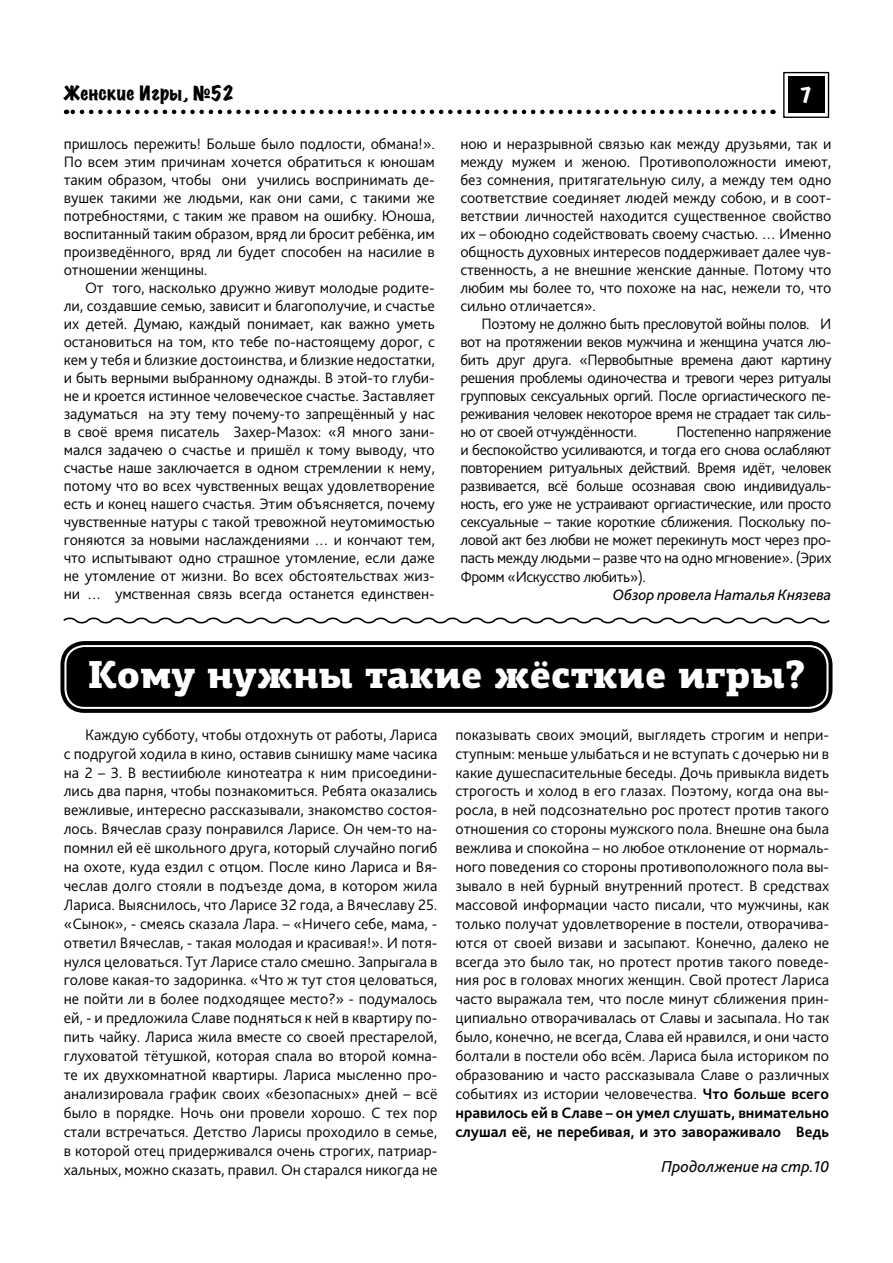
<style>
.page{position:relative;width:893px;height:1263px;background:#fff}
.page>*{position:absolute;margin:0;border:0;box-sizing:border-box;transform-origin:0 0}
.t1{font:900 39px "PF Centro Slab Pro";color:#fff;scale:.95 1}
.t2{font:expanded 18px "Marker Felt";color:#000}
.t3{font:expanded 18px "Marker Felt";color:#fff}
.t4{font:italic 16.5px "Bliss Pro";color:#000}
.t5{font:300 15.75px/18px "Bliss Pro";letter-spacing:-.005em;color:#000;text-align:justify}
.t6{font:italic 15.75px "Bliss Pro";letter-spacing:-.005em;color:#000}
.s1{font-weight:700}
</style>
<div class="page">
<div style="left:783px;top:72px;width:46px;height:46px;border:1px solid #000"></div>
<div style="left:788px;top:76px;width:37px;height:37px;background:#000"></div>
<svg style="left:66px;top:110px;width:697px;height:4px"></svg>
<div style="left:66px;top:647px;width:760px;height:60px;background:#000;border-radius:18px"></div>
<div style="left:60px;top:641px;width:772px;height:72px;border:4px solid #000;border-radius:22px"></div>
<div style="left:68px;top:649px;width:756px;height:56px;border:4px solid #000;border-radius:14px"></div>
<svg style="left:63px;top:617px;width:767px;height:7px"></svg>
<p class="t2" style="left:64px;top:79px;width:172px">Женские Игры, №52</p>
<p class="t3" style="left:800px;top:81px;width:13px">7</p>
<p class="t5" style="left:64px;top:135px;width:373px">пришлось пережить! Больше было подлости, обмана!».<br>По всем этим причинам хочется обратиться к юношам таким образом, чтобы они учились воспринимать де&shy;вушек такими же людьми, как они сами, с такими же потребностями, с таким же правом на ошибку. Юноша, воспитанный таким образом, вряд ли бросит ребёнка, им произведённого, вряд ли будет способен на насилие в отношении женщины.</p>
<p class="t5" style="left:64px;top:279px;width:373px;text-indent:21px">От того, насколько дружно живут молодые родите&shy;ли, создавшие семью, зависит и благополучие, и счастье их детей. Думаю, каждый понимает, как важно уметь остановиться на том, кто тебе по-настоящему дорог, с кем у тебя и близкие достоинства, и близкие недостатки, и быть верными выбранному однажды. В этой-то глуби&shy;не и кроется истинное человеческое счастье. Заставляет задуматься на эту тему почему-то запрещённый у нас в своё время писатель Захер-Мазох: «Я много зани&shy;мался задачею о счастье и пришёл к тому выводу, что счастье наше заключается в одном стремлении к нему, потому что во всех чувственных вещах удовлетворение есть и конец нашего счастья. Этим объясняется, почему чувственные натуры с такой тревожной неутомимостью гоняются за новыми наслаждениями … и кончают тем, что испытывают одно страшное утомление, если даже не утомление от жизни. Во всех обстоятельствах жиз&shy;ни … умственная связь всегда останется единствен-</p>
<p class="t5" style="left:460px;top:135px;width:373px">ною и неразрывной связью как между друзьями, так и между мужем и женою. Противоположности имеют, без сомнения, притягательную силу, а между тем одно соответствие соединяет людей между собою, и в соот&shy;ветствии личностей находится существенное свойство их – обоюдно содействовать своему счастью. … Именно общность духовных интересов поддерживает далее чув&shy;ственность, а не внешние женские данные. Потому что любим мы более то, что похоже на нас, нежели то, что сильно отличается».</p>
<p class="t5" style="left:460px;top:315px;width:373px;text-indent:21px">Поэтому не должно быть пресловутой войны полов. И вот на протяжении веков мужчина и женщина учатся лю&shy;бить друг друга. «Первобытные времена дают картину решения проблемы одиночества и тревоги через ритуалы групповых сексуальных оргий. После оргиастического пе&shy;реживания человек некоторое время не страдает так силь&shy;но от своей отчуждённости.</p>
<p class="t5" style="left:460px;top:423px;width:373px;text-indent:216px">Постепенно напряжение и беспокойство усиливаются, и тогда его снова ослабляют повторением ритуальных действий. Время идёт, человек развивается, всё больше осознавая свою индивидуаль&shy;ность, его уже не устраивают оргиастические, или просто сексуальные – такие короткие сближения. Поскольку по&shy;ловой акт без любви не может перекинуть мост через про&shy;пасть между людьми – разве что на одно мгновение». (Эрих Фромм «Искусство любить»).</p>
<p class="t6" style="left:613px;top:585px;width:220px">Обзор провела Наталья Князева</p>
<h1 class="t1" style="left:88px;top:649px;width:756px">Кому нужны такие жёсткие игры?</h1>
<p class="t5" style="left:64px;top:725px;width:375px;line-height:18.9px;text-indent:21px">Каждую субботу, чтобы отдохнуть от работы, Лариса с подругой ходила в кино, оставив сынишку маме часика на 2 – 3. В вестиибюле кинотеатра к ним присоедини&shy;лись два парня, чтобы познакомиться. Ребята оказались вежливые, интересно рассказывали, знакомство состоя&shy;лось. Вячеслав сразу понравился Ларисе. Он чем-то на&shy;помнил ей её школьного друга, который случайно погиб на охоте, куда ездил с отцом. После кино Лариса и Вя&shy;чеслав долго стояли в подъезде дома, в котором жила Лариса. Выяснилось, что Ларисе 32 года, а Вячеславу 25. «Сынок», - смеясь сказала Лара. – «Ничего себе, мама, - ответил Вячеслав, - такая молодая и красивая!». И потя&shy;нулся целоваться. Тут Ларисе стало смешно. Запрыгала в голове какая-то задоринка. «Что ж тут стоя целоваться, не пойти ли в более подходящее место?» - подумалось ей, - и предложила Славе подняться к ней в квартиру по&shy;пить чайку. Лариса жила вместе со своей престарелой, глуховатой тётушкой, которая спала во второй комна&shy;те их двухкомнатной квартиры. Лариса мысленно про&shy;анализировала график своих «безопасных» дней – всё было в порядке. Ночь они провели хорошо. С тех пор стали встречаться. Детство Ларисы проходило в семье, в которой отец придерживался очень строгих, патриар&shy;хальных, можно сказать, правил. Он старался никогда не</p>
<p class="t5" style="left:455px;top:725px;width:375px;line-height:18.9px">показывать своих эмоций, выглядеть строгим и непри&shy;ступным: меньше улыбаться и не вступать с дочерью ни в какие душеспасительные беседы. Дочь привыкла видеть строгость и холод в его глазах. Поэтому, когда она вы&shy;росла, в ней подсознательно рос протест против такого отношения со стороны мужского пола. Внешне она была вежлива и спокойна – но любое отклонение от нормаль&shy;ного поведения со стороны противоположного пола вы&shy;зывало в ней бурный внутренний протест. В средствах массовой информации часто писали, что мужчины, как только получат удовлетворение в постели, отворачива&shy;ются от своей визави и засыпают. Конечно, далеко не всегда это было так, но протест против такого поведе&shy;ния рос в головах многих женщин. Свой протест Лариса часто выражала тем, что после минут сближения прин&shy;ципиально отворачивалась от Славы и засыпала. Но так было, конечно, не всегда, Слава ей нравился, и они часто болтали в постели обо всём. Лариса была историком по образованию и часто рассказывала Славе о различных событиях из истории человечества. <span class="s1">Что больше всего нравилось ей в Славе – он умел слушать, внимательно слушал её, не перебивая, и это завораживало Ведь</span></p>
<p class="t4" style="left:661px;top:1156px;width:169px">Продолжение на стр.10</p>
</div>
